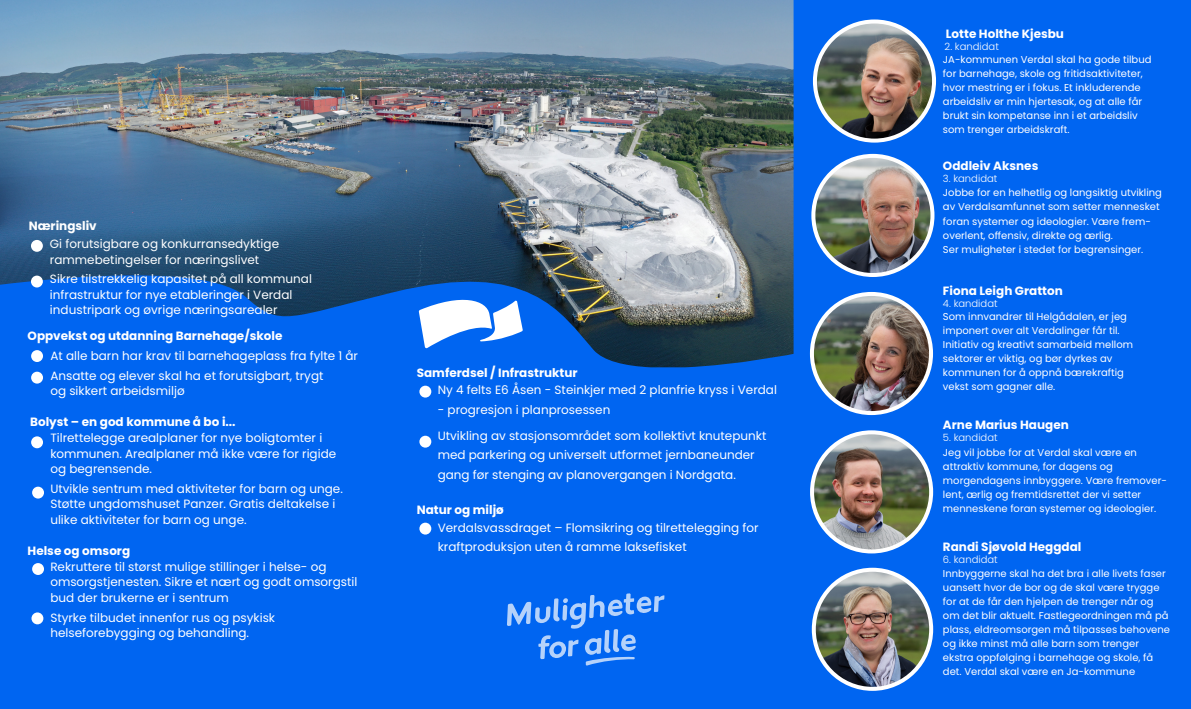
<style>
.page{position:relative;width:1191px;height:709px;background:#fff}
.page>*{position:absolute;margin:0;border:0;box-sizing:border-box;transform-origin:0 0}
.t1{font:12px/15.6px "Poppins";color:#fff}
.t2{font:700 12px "Poppins";color:#fff}
.t3{font:10px/14px "Poppins";color:#fff}
.t4{font:300 10px "Poppins";color:#fff}
</style>
<div class="page">
<div style="left:791px;top:0;width:400px;height:709px;background:#0065f1"></div>
<div style="left:383px;top:15px;width:413px;height:694px;background:#0065f1"></div>
<div style="left:0;top:12px;width:405px;height:697px;background:#0065f1"></div>
<img style="left:815px;top:21px;width:119px;height:120px;border-radius:60px">
<div style="left:813px;top:19px;width:123px;height:124px;border:4px solid #fff;border-radius:50%"></div>
<img style="left:813px;top:156px;width:119px;height:119px;border-radius:60px">
<div style="left:811px;top:154px;width:123px;height:123px;border:4px solid #fff;border-radius:50%"></div>
<img style="left:812px;top:294px;width:119px;height:119px;border-radius:60px">
<div style="left:810px;top:292px;width:123px;height:123px;border:4px solid #fff;border-radius:50%"></div>
<img style="left:812px;top:432px;width:119px;height:119px;border-radius:60px">
<div style="left:810px;top:430px;width:123px;height:123px;border:4px solid #fff;border-radius:50%"></div>
<img style="left:816px;top:572px;width:115px;height:117px">
<div style="left:811px;top:567px;width:122px;height:124px;border:4px solid #fff;border-radius:50%"></div>
<img style="left:0;top:0;width:793px;height:367px">
<div style="left:31px;top:350px;width:12px;height:12px;background:#fff;border-radius:50%"></div>
<div style="left:419px;top:386px;width:12px;height:11px;background:#fff;border-radius:50%"></div>
<div style="left:419px;top:436px;width:12px;height:11px;background:#fff;border-radius:50%"></div>
<div style="left:419px;top:522px;width:12px;height:12px;background:#fff;border-radius:50%"></div>
<div style="left:31px;top:372px;width:12px;height:11px;background:#fff;border-radius:50%"></div>
<div style="left:31px;top:436px;width:12px;height:12px;background:#fff;border-radius:50%"></div>
<div style="left:32px;top:486px;width:12px;height:12px;background:#fff;border-radius:50%"></div>
<div style="left:32px;top:563px;width:12px;height:12px;background:#fff;border-radius:50%"></div>
<div style="left:31px;top:612px;width:12px;height:12px;background:#fff;border-radius:50%"></div>
<div style="left:31px;top:240px;width:12px;height:12px;background:#fff;border-radius:50%"></div>
<div style="left:31px;top:275px;width:12px;height:12px;background:#fff;border-radius:50%"></div>
<svg style="left:507px;top:593px;width:157px;height:72px"></svg>
<p class="t2" style="left:29px;top:219px;width:70px">Næringsliv</p>
<p class="t1" style="left:50px;top:236px;width:231px">Gi forutsigbare og konkurransedyktige rammebetingelser for næringslivet</p>
<p class="t1" style="left:50px;top:271px;width:263px">Sikre tilstrekkelig kapasitet på all kommunal infrastruktur for nye etableringer i Verdal industripark og øvrige næringsarealer</p>
<p class="t2" style="left:28px;top:329px;width:256px">Oppvekst og utdanning Barnehage/skole</p>
<p class="t1" style="left:50px;top:346px;width:309px;line-height:19.6px">At alle barn har krav til barnehageplass fra fylte 1 år<br>Ansatte og elever skal ha et forutsigbart, trygt</p>
<p class="t1" style="left:50px;top:383px;width:136px">og sikkert arbeidsmiljø</p>
<p class="t2" style="left:30px;top:415px;width:207px">Bolyst – en god kommune å bo i...</p>
<p class="t1" style="left:50px;top:430px;width:287px">Tilrettelegge arealplaner for nye boligtomter i kommunen. Arealplaner må ikke være for rigide og begrensende.</p>
<p class="t1" style="left:50px;top:481px;width:294px">Utvikle sentrum med aktiviteter for barn og unge.<br>Støtte ungdomshuset Panzer. Gratis deltakelse i ulike aktiviteter for barn og unge.</p>
<p class="t2" style="left:28px;top:544px;width:104px">Helse og omsorg</p>
<p class="t1" style="left:50px;top:559px;width:308px">Rekruttere til størst mulige stillinger i helse- og omsorgstjenesten. Sikre et nært og godt omsorgstil bud der brukerne er i sentrum</p>
<p class="t1" style="left:50px;top:609px;width:226px">Styrke tilbudet innenfor rus og psykisk helseforebygging og behandling.</p>
<p class="t2" style="left:417px;top:365px;width:162px">Samferdsel / Infrastruktur</p>
<p class="t1" style="left:438px;top:382px;width:341px">Ny 4 felts E6 Åsen - Steinkjer med 2 planfrie kryss i Verdal</p>
<p class="t1" style="left:438px;top:397px;width:330px;line-height:25.6px">- progresjon i planprosessen<br>Utvikling av stasjonsområdet som kollektivt knutepunkt</p>
<p class="t1" style="left:438px;top:445px;width:318px;line-height:19.6px">med parkering og universelt utformet jernbaneunder gang før stenging av planovergangen i Nordgata.</p>
<p class="t2" style="left:417px;top:503px;width:89px">Natur og miljø</p>
<p class="t1" style="left:438px;top:517px;width:322px;line-height:19.6px">Verdalsvassdraget – Flomsikring og tilrettelegging for kraftproduksjon uten å ramme laksefisket</p>
<p class="t2" style="left:946px;top:27px;width:120px">Lotte Holthe Kjesbu</p>
<p class="t4" style="left:944px;top:41px;width:56px">2. kandidat</p>
<p class="t3" style="left:943px;top:53px;width:210px">JA-kommunen Verdal skal ha gode tilbud for barnehage, skole og fritidsaktiviteter, hvor mestring er i fokus. Et inkluderende arbeidsliv er min hjertesak, og at alle får brukt sin kompetanse inn i et arbeidsliv som trenger arbeidskraft.</p>
<p class="t2" style="left:943px;top:158px;width:97px">Oddleiv Aksnes</p>
<p class="t4" style="left:943px;top:172px;width:56px">3. kandidat</p>
<p class="t3" style="left:943px;top:186px;width:221px">Jobbe for en helhetlig og langsiktig utvikling av Verdalsamfunnet som setter mennesket foran systemer og ideologier. Være frem&shy;overlent, offensiv, direkte og ærlig.<br>Ser muligheter i stedet for begrensinger.</p>
<p class="t2" style="left:943px;top:284px;width:121px">Fiona Leigh Gratton</p>
<p class="t4" style="left:943px;top:297px;width:56px">4. kandidat</p>
<p class="t3" style="left:943px;top:310px;width:191px">Som innvandrer til Helgådalen, er jeg imponert over alt Verdalinger får til.<br>Initiativ og kreativt samarbeid mellom sektorer er viktig, og bør dyrkes av kommunen for å oppnå bærekraftig vekst som gagner alle.</p>
<p class="t2" style="left:943px;top:418px;width:127px">Arne Marius Haugen</p>
<p class="t4" style="left:943px;top:432px;width:56px">5. kandidat</p>
<p class="t3" style="left:943px;top:445px;width:225px">Jeg vil jobbe for at Verdal skal være en attraktiv kommune, for dagens og morgendagens innbyggere. Være fremover&shy;lent, ærlig og fremtidsrettet der vi setter menneskene foran systemer og ideologier.</p>
<p class="t2" style="left:943px;top:540px;width:140px">Randi Sjøvold Heggdal</p>
<p class="t4" style="left:943px;top:554px;width:56px">6. kandidat</p>
<p class="t3" style="left:943px;top:567px;width:229px">Innbyggerne skal ha det bra i alle livets faser uansett hvor de bor og de skal være trygge for at de får den hjelpen de trenger når og om det blir aktuelt. Fastlegeordningen må på plass, eldreomsorgen må tilpasses behovene og ikke minst må alle barn som trenger ekstra oppfølging i barnehage og skole, få det. Verdal skal være en Ja-kommune</p>
</div>
